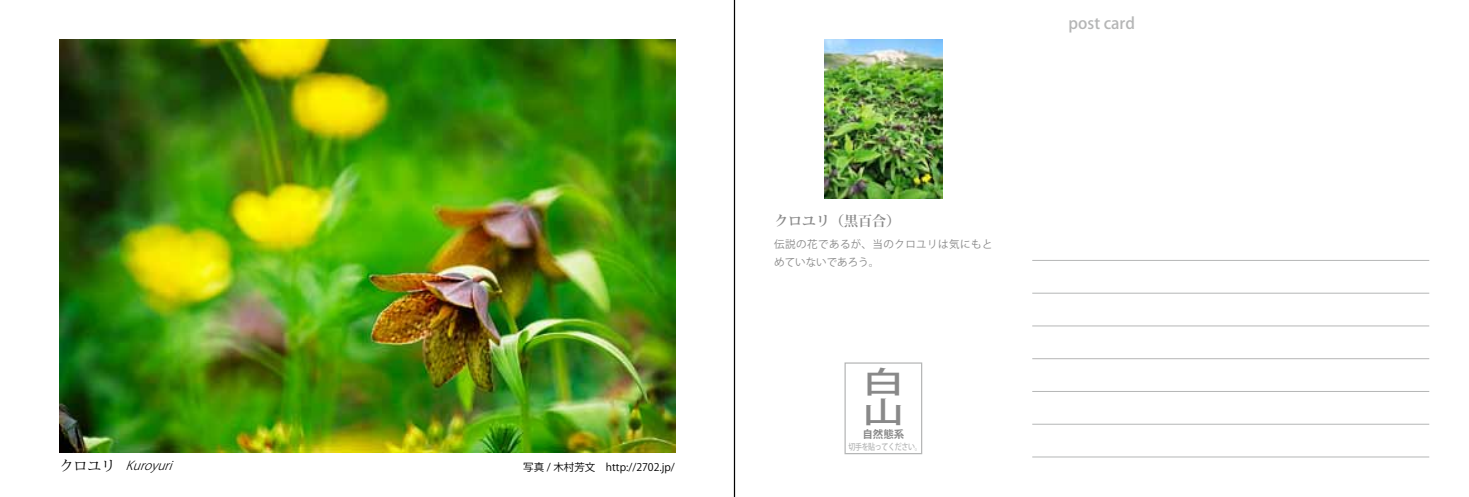
<style>
.page{position:relative;width:1469px;height:497px;background:#fff}
.page>*{position:absolute;margin:0;border:0;box-sizing:border-box;transform-origin:0 0}
.t1{font:500 29.75px "Koz Go Std";color:#898989;scale:1.4 1}
.t2{font:500 15.75px "Koz Go Std";color:#b5b6b6}
.t3{font:700 14px "Koz Min Std";color:#898989}
.t4{font:italic 300 12.25px "Koz Go Std";color:#000}
.t5{font:10.5px/18.4px "Koz Go Std";letter-spacing:.045em;color:#898989}
.t6{font:10.5px "Koz Go Std";color:#000}
.t7{font:700 10.5px "Koz Go Std";color:#898989}
.t8{font:500 8.75px "Koz Go Std";letter-spacing:-.05em;color:#b5b6b6;scale:.8 1}
.s1{font-family:"Koz Min Std";font-weight:400;font-style:normal;font-size:14px}
</style>
<div class="page">
<hr style="left:1032px;top:260px;width:397px;height:1px;background:#b5b6b6">
<hr style="left:1032px;top:292px;width:397px;height:1px;background:#b5b6b6">
<hr style="left:1032px;top:325px;width:397px;height:1px;background:#b5b6b6">
<hr style="left:1032px;top:358px;width:397px;height:1px;background:#b5b6b6">
<hr style="left:1032px;top:390px;width:397px;height:1px;background:#b5b6b6">
<hr style="left:1032px;top:423px;width:397px;height:1px;background:#b5b6b6">
<hr style="left:1032px;top:456px;width:397px;height:1px;background:#b5b6b6">
<div style="left:844px;top:362px;width:78px;height:91px;border:1px solid #b5b6b6"></div>
<hr style="left:734px;top:0;width:1px;height:496px;background:#000">
<img style="left:60px;top:40px;width:615px;height:412px">
<img style="left:824px;top:40px;width:118px;height:158px">
<p class="t4" style="left:60px;top:457px;width:119px"><span class="s1">クロユリ</span> Kuroyuri</p>
<p class="t6" style="left:523px;top:460px;width:153px">写真 / 木村芳文　http://2702.jp/</p>
<h3 class="t3" style="left:774px;top:211px;width:127px">クロユリ（黒百合）</h3>
<p class="t5" style="left:774px;top:234px;width:220px">伝説の花であるが、当のクロユリは気にもとめていないであろう。</p>
<h1 class="t1" style="left:862px;top:363px;width:31px">白</h1>
<p class="t7" style="left:862px;top:427px;width:43px">自然態系</p>
<h1 class="t1" style="left:862px;top:393px;width:31px">山</h1>
<p class="t8" style="left:848px;top:440px;width:93px">切手を貼ってください。</p>
<h2 class="t2" style="left:1068px;top:13px;width:68px">post card</h2>
</div>
